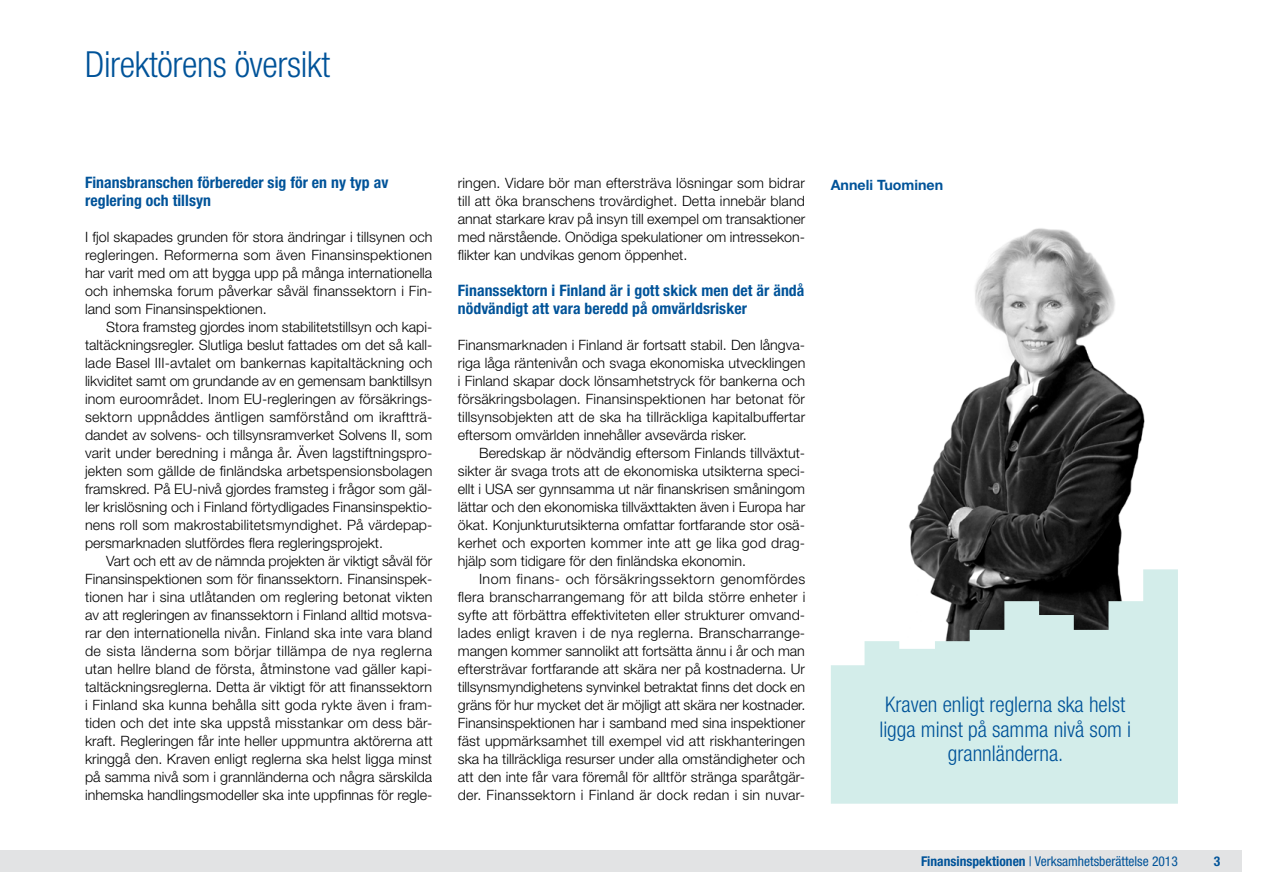
<style>
.page{position:relative;width:1263px;height:893px;background:#fff}
.page>*{position:absolute;margin:0;border:0;box-sizing:border-box;transform-origin:0 0}
.OTSIKKO{font:300 condensed 36px "Helvetica Neue LT Std";letter-spacing:-.01em;color:#005399}
.NOSTO{font:300 condensed 21.6px/24.3px "Helvetica Neue LT Std";color:#005399;text-align:center}
.VALIOTSIKKO{font:700 condensed 15.75px/18px "Helvetica Neue LT Std";letter-spacing:.005em;color:#005399}
.LEIPIS_SWE{font:300 14.25px/18px "Helvetica Neue LT Std";color:#000;text-align:justify}
.LEIPIS_1_kpl_SWE{font:300 14.25px/18px "Helvetica Neue LT Std";color:#000;text-align:justify}
.t1{font:700 14.25px "Helvetica Neue LT Std";color:#005399}
.t2{font:condensed 13.5px "Helvetica Neue LT Std";color:#005399}
.t3{font:700 condensed 13.5px "Helvetica Neue LT Std";color:#005399}
.s1{font-weight:700}
</style>
<div class="page">
<div style="left:0;top:850px;width:1242px;height:22px;background:#e2e3e4"></div>
<img style="left:909px;top:228px;width:236px;height:341px">
<svg style="left:831px;top:569px;width:347px;height:235px;background:#c4d8d5"></svg>
<p class="OTSIKKO" style="left:85px;top:43px;width:247px">Direktörens översikt</p>
<p class="VALIOTSIKKO" style="left:85px;top:173px;width:305px">Finansbranschen förbereder sig för en ny typ av reglering och tillsyn</p>
<p class="LEIPIS_1_kpl_SWE" style="left:85px;top:228px;width:349px">I fjol skapades grunden för stora ändringar i tillsynen och regleringen. Reformerna som även Finansinspektionen har varit med om att bygga upp på många internationella och inhemska forum påverkar såväl finanssektorn i Fin&shy;land som Finansinspektionen.</p>
<p class="LEIPIS_SWE" style="left:85px;top:318px;width:349px;text-indent:21px">Stora framsteg gjordes inom stabilitetstillsyn och kapi&shy;taltäckningsregler. Slutliga beslut fattades om det så kal - lade Basel III-avtalet om bankernas kapitaltäckning och likviditet samt om grundande av en gemensam banktillsyn inom euroområdet. Inom EU-regleringen av försäkrings&shy;sektorn uppnåddes äntligen samförstånd om ikraftträ&shy;dandet av solvens- och tillsynsramverket Solvens II, som varit under beredning i många år. Även lagstiftningspro&shy;jekten som gällde de finländska arbetspensionsbolagen framskred. På EU-nivå gjordes framsteg i frågor som gäl&shy;ler krislösning och i Finland förtydligades Finansinspektio&shy;nens roll som makrostabilitetsmyndighet. På värdepap&shy;persmarknaden slutfördes flera regleringsprojekt.</p>
<p class="LEIPIS_SWE" style="left:85px;top:552px;width:349px;text-indent:21px">Vart och ett av de nämnda projekten är viktigt såväl för Finansinspektionen som för finanssektorn. Finansinspek&shy;tionen har i sina utlåtanden om reglering betonat vikten av att regleringen av finanssektorn i Finland alltid motsva&shy;rar den internationella nivån. Finland ska inte vara bland de sista länderna som börjar tillämpa de nya reglerna utan hellre bland de första, åtminstone vad gäller kapi&shy;taltäckningsreglerna. Detta är viktigt för att finanssektorn i Finland ska kunna behålla sitt goda rykte även i fram&shy;tiden och det inte ska uppstå misstankar om dess bär&shy;kraft. Regleringen får inte heller uppmuntra aktörerna att kringgå den. Kraven enligt reglerna ska helst ligga minst på samma nivå som i grannländerna och några särskilda inhemska handlingsmodeller ska inte uppfinnas för regle-</p>
<p class="LEIPIS_SWE" style="left:458px;top:174px;width:349px">ringen. Vidare bör man eftersträva lösningar som bidrar till att öka branschens trovärdighet. Detta innebär bland annat starkare krav på insyn till exempel om transaktioner med närstående. Onödiga spekulationer om intressekon&shy;flikter kan undvikas genom öppenhet.</p>
<p class="VALIOTSIKKO" style="left:458px;top:281px;width:348px">Finanssektorn i Finland är i gott skick men det är ändå nödvändigt att vara beredd på omvärldsrisker</p>
<p class="LEIPIS_1_kpl_SWE" style="left:458px;top:336px;width:349px">Finansmarknaden i Finland är fortsatt stabil. Den långva&shy;riga låga räntenivån och svaga ekonomiska utvecklingen i Finland skapar dock lönsamhetstryck för bankerna och försäkringsbolagen. Finansinspektionen har betonat för tillsynsobjekten att de ska ha tillräckliga kapitalbuffertar eftersom omvärlden innehåller avsevärda risker.</p>
<p class="LEIPIS_SWE" style="left:458px;top:444px;width:349px;text-indent:21px">Beredskap är nödvändig eftersom Finlands tillväxtut&shy;sikter är svaga trots att de ekonomiska utsikterna speci&shy;ellt i USA ser gynnsamma ut när finanskrisen småningom lättar och den ekonomiska tillväxttakten även i Europa har ökat. Konjunkturutsikterna omfattar fortfarande stor osä&shy;kerhet och exporten kommer inte att ge lika god drag&shy;hjälp som tidigare för den finländska ekonomin.</p>
<p class="LEIPIS_SWE" style="left:458px;top:570px;width:349px;text-indent:21px">Inom finans- och försäkringssektorn genomfördes flera branscharrangemang för att bilda större enheter i syfte att förbättra effektiviteten eller strukturer omvand&shy;lades enligt kraven i de nya reglerna. Branscharrange&shy;mangen kommer sannolikt att fortsätta ännu i år och man eftersträvar fortfarande att skära ner på kostnaderna. Ur tillsynsmyndighetens synvinkel betraktat finns det dock en gräns för hur mycket det är möjligt att skära ner kostnader.<br>Finansinspektionen har i samband med sina inspektioner fäst uppmärksamhet till exempel vid att riskhanteringen ska ha tillräckliga resurser under alla omständigheter och att den inte får vara föremål för alltför stränga sparåtgär&shy;der. Finanssektorn i Finland är dock redan i sin nuvar-</p>
<p class="t1" style="left:831px;top:176px;width:114px">Anneli Tuominen</p>
<p class="NOSTO" style="left:879px;top:692px;width:253px">Kraven enligt reglerna ska helst ligga minst på samma nivå som i grannländerna.</p>
<p class="t2" style="left:921px;top:853px;width:258px"><span class="s1">Finansinspektionen</span> | Verksamhetsberättelse 2013</p>
<p class="t3" style="left:1214px;top:853px;width:8px">3</p>
</div>
